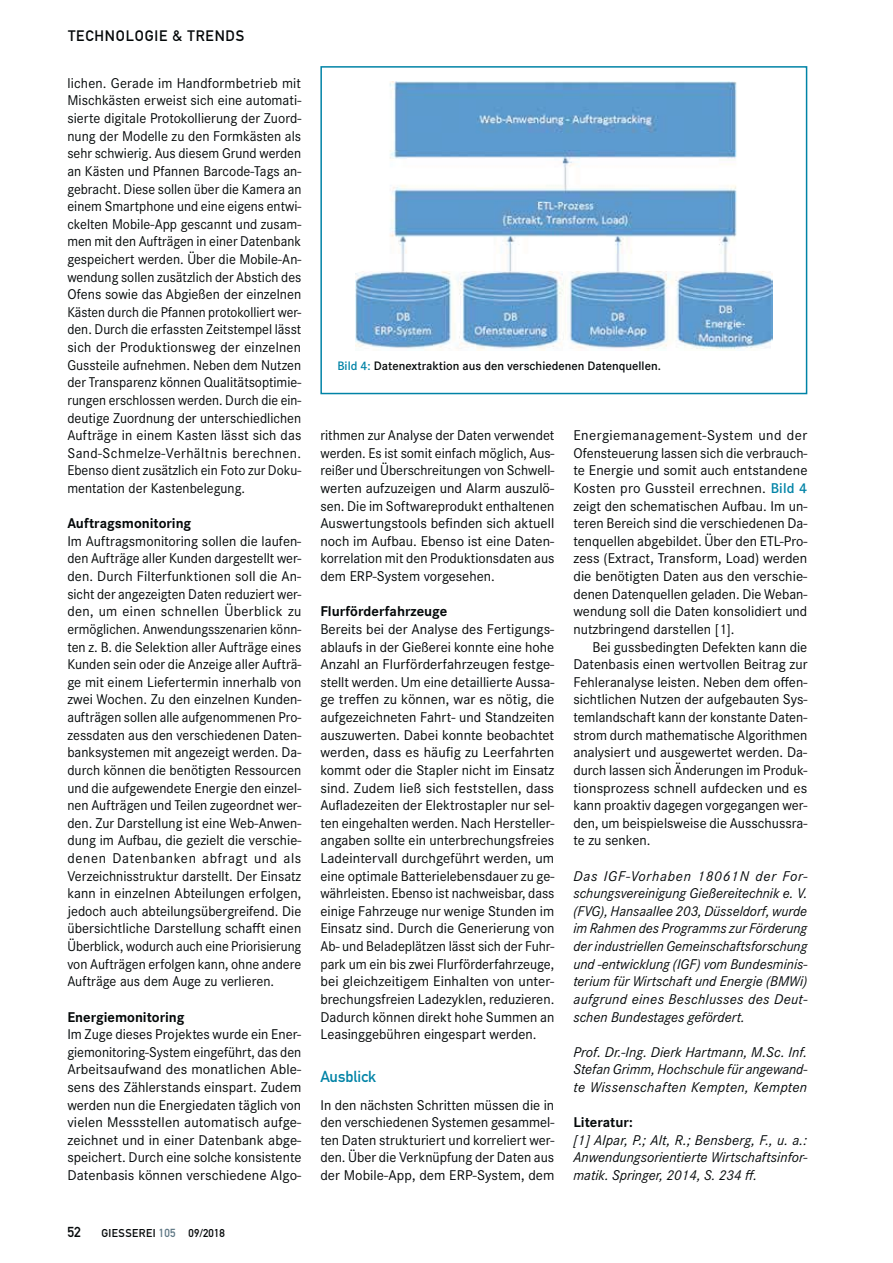
<style>
.page{position:relative;width:893px;height:1263px;background:#fff}
.page>*{position:absolute;margin:0;border:0;box-sizing:border-box;transform-origin:0 0}
.t1{font:15.75px "DIN Mittelschrift Std";color:#0083a6}
.t2{font:15px "DIN Mittelschrift Std";letter-spacing:.055em;color:#040809}
.t3{font:14.7px/17.5px "Corporate S";color:#040809;text-align:justify}
.t4{font:italic 14.7px/17.5px "Corporate S";color:#040809;text-align:justify}
.t5{font:700 14.7px "Corporate S";color:#040809}
.t6{font:14.25px "DIN Mittelschrift Std";color:#040809}
.t7{font:600 12.75px "Corporate S";color:#040809}
.t8{font:11.25px "DIN Mittelschrift Std";letter-spacing:.04em;color:#040809}
.s1{font-size:11.55px;color:#5d7683}
.s2{color:#0083a6}
.s3{font-weight:600;color:#0083a6}
</style>
<div class="page">
<img style="left:355px;top:82px;width:417px;height:269px">
<div style="left:320px;top:66px;width:487px;height:328px;border:2px solid #0083a6"></div>
<p class="t2" style="left:68px;top:30px;width:178px">TECHNOLOGIE &amp; TRENDS</p>
<p class="t3" style="left:67px;top:75px;width:235px">lichen. Gerade im Handformbetrieb mit Mischkästen erweist sich eine automati&shy;sierte digitale Protokollierung der Zuord&shy;nung der Modelle zu den Formkästen als sehr schwierig. Aus diesem Grund werden an Kästen und Pfannen Barcode-Tags an&shy;gebracht. Diese sollen über die Kamera an einem Smartphone und eine eigens entwi&shy;ckelten Mobile-App gescannt und zusam&shy;men mit den Aufträgen in einer Datenbank gespeichert werden. Über die Mobile-An&shy;wendung sollen zusätzlich der Abstich des Ofens sowie das Abgießen der einzelnen Kästen durch die Pfannen protokolliert wer&shy;den. Durch die erfassten Zeitstempel lässt sich der Produktionsweg der einzelnen Gussteile aufnehmen. Neben dem Nutzen der Transparenz können Qualitätsoptimie&shy;rungen erschlossen werden. Durch die ein&shy;deutige Zuordnung der unterschiedlichen Aufträge in einem Kasten lässt sich das Sand-Schmelze-Verhältnis berechnen.<br>Ebenso dient zusätzlich ein Foto zur Doku&shy;mentation der Kastenbelegung.</p>
<p class="t5" style="left:67px;top:518px;width:125px">Auftragsmonitoring</p>
<p class="t3" style="left:67px;top:533px;width:235px">Im Auftragsmonitoring sollen die laufen&shy;den Aufträge aller Kunden dargestellt wer&shy;den. Durch Filterfunktionen soll die An&shy;sicht der angezeigten Daten reduziert wer&shy;den, um einen schnellen Überblick zu ermöglichen. Anwendungsszenarien könn&shy;ten z. B. die Selektion aller Aufträge eines Kunden sein oder die Anzeige aller Aufträ&shy;ge mit einem Liefertermin innerhalb von zwei Wochen. Zu den einzelnen Kunden&shy;aufträgen sollen alle aufgenommenen Pro&shy;zessdaten aus den verschiedenen Daten&shy;banksystemen mit angezeigt werden. Da&shy;durch können die benötigten Ressourcen und die aufgewendete Energie den einzel&shy;nen Aufträgen und Teilen zugeordnet wer&shy;den. Zur Darstellung ist eine Web-Anwen&shy;dung im Aufbau, die gezielt die verschie&shy;denen Datenbanken abfragt und als Verzeichnisstruktur darstellt. Der Einsatz kann in einzelnen Abteilungen erfolgen, jedoch auch abteilungsübergreifend. Die übersichtliche Darstellung schafft einen Überblick, wodurch auch eine Priorisierung von Aufträgen erfolgen kann, ohne andere Aufträge aus dem Auge zu verlieren.</p>
<p class="t5" style="left:67px;top:1011px;width:119px">Energiemonitoring</p>
<p class="t3" style="left:67px;top:1026px;width:235px">Im Zuge dieses Projektes wurde ein Ener&shy;giemonitoring-System eingeführt, das den Arbeitsaufwand des monatlichen Able&shy;sens des Zählerstands einspart. Zudem werden nun die Energiedaten täglich von vielen Messstellen automatisch aufge&shy;zeichnet und in einer Datenbank abge&shy;speichert. Durch eine solche konsistente Datenbasis können verschiedene Algo-</p>
<p class="t6" style="left:67px;top:1227px;width:15px">52</p>
<p class="t8" style="left:101px;top:1229px;width:125px">GIESSEREI <span class="s1">105</span> 09/2018</p>
<p class="t7" style="left:337px;top:360px;width:325px"><span class="s2">Bild 4:</span> Datenextraktion aus den verschiedenen Datenquellen.</p>
<p class="t3" style="left:320px;top:427px;width:235px">rithmen zur Analyse der Daten verwendet werden. Es ist somit einfach möglich, Aus&shy;reißer und Überschreitungen von Schwell&shy;werten aufzuzeigen und Alarm auszulö&shy;sen. Die im Softwareprodukt enthaltenen Auswertungstools befinden sich aktuell noch im Aufbau. Ebenso ist eine Daten&shy;korrelation mit den Produktionsdaten aus dem ERP-System vorgesehen.</p>
<p class="t5" style="left:320px;top:606px;width:128px">Flurförderfahrzeuge</p>
<p class="t3" style="left:320px;top:621px;width:235px">Bereits bei der Analyse des Fertigungs&shy;ablaufs in der Gießerei konnte eine hohe Anzahl an Flurförderfahrzeugen festge&shy;stellt werden. Um eine detaillierte Aussa&shy;ge treffen zu können, war es nötig, die aufgezeichneten Fahrt- und Standzeiten auszuwerten. Dabei konnte beobachtet werden, dass es häufig zu Leerfahrten kommt oder die Stapler nicht im Einsatz sind. Zudem ließ sich feststellen, dass Aufladezeiten der Elektrostapler nur sel&shy;ten eingehalten werden. Nach Hersteller&shy;angaben sollte ein unterbrechungsfreies Ladeintervall durchgeführt werden, um eine optimale Batterielebensdauer zu ge&shy;währleisten. Ebenso ist nachweisbar, dass einige Fahrzeuge nur wenige Stunden im Einsatz sind. Durch die Generierung von Ab- und Beladeplätzen lässt sich der Fuhr&shy;park um ein bis zwei Flurförderfahrzeuge, bei gleichzeitigem Einhalten von unter&shy;brechungsfreien Ladezyklen, reduzieren.<br>Dadurch können direkt hohe Summen an Leasinggebühren eingespart werden.</p>
<p class="t1" style="left:320px;top:1071px;width:57px">Ausblick</p>
<p class="t3" style="left:320px;top:1097px;width:235px">In den nächsten Schritten müssen die in den verschiedenen Systemen gesammel&shy;ten Daten strukturiert und korreliert wer&shy;den. Über die Verknüpfung der Daten aus der Mobile-App, dem ERP-System, dem</p>
<p class="t3" style="left:573px;top:427px;width:235px">Energiemanagement-System und der Ofensteuerung lassen sich die verbrauch&shy;te Energie und somit auch entstandene Kosten pro Gussteil errechnen. <span class="s3">Bild 4 </span>zeigt den schematischen Aufbau. Im un&shy;teren Bereich sind die verschiedenen Da&shy;tenquellen abgebildet. Über den ETL-Pro&shy;zess (Extract, Transform, Load) werden die benötigten Daten aus den verschie&shy;denen Datenquellen geladen. Die Weban&shy;wendung soll die Daten konsolidiert und nutzbringend darstellen [1].</p>
<p class="t3" style="left:573px;top:639px;width:235px;text-indent:19px">Bei gussbedingten Defekten kann die Datenbasis einen wertvollen Beitrag zur Fehleranalyse leisten. Neben dem offen&shy;sichtlichen Nutzen der aufgebauten Sys&shy;temlandschaft kann der konstante Daten&shy;strom durch mathematische Algorithmen analysiert und ausgewertet werden. Da&shy;durch lassen sich Änderungen im Produk&shy;tionsprozess schnell aufdecken und es kann proaktiv dagegen vorgegangen wer&shy;den, um beispielsweise die Ausschussra&shy;te zu senken.</p>
<p class="t4" style="left:573px;top:868px;width:235px">Das IGF-Vorhaben 18061N der For&shy;schungsvereinigung Gießereitechnik e. V. (FVG), Hansaallee 203, Düsseldorf, wurde im Rahmen des Programms zur Förderung der industriellen Gemeinschaftsforschung und -entwicklung (IGF) vom Bundesminis&shy;terium für Wirtschaft und Energie (BMWi) aufgrund eines Beschlusses des Deut&shy;schen Bundestages gefördert.</p>
<p class="t4" style="left:573px;top:1044px;width:235px">Prof. Dr.-Ing. Dierk Hartmann, M.Sc. Inf.<br>Stefan Grimm, Hochschule für angewand&shy;te Wissenschaften Kempten, Kempten</p>
<p class="t5" style="left:573px;top:1117px;width:61px">Literatur:</p>
<p class="t4" style="left:573px;top:1132px;width:236px">[1] Alpar, P.; Alt, R.; Bensberg, F., u. a.:<br>Anwendungsorientierte Wirtschaftsinfor&shy;matik. Springer, 2014, S. 234 ff.</p>
</div>
